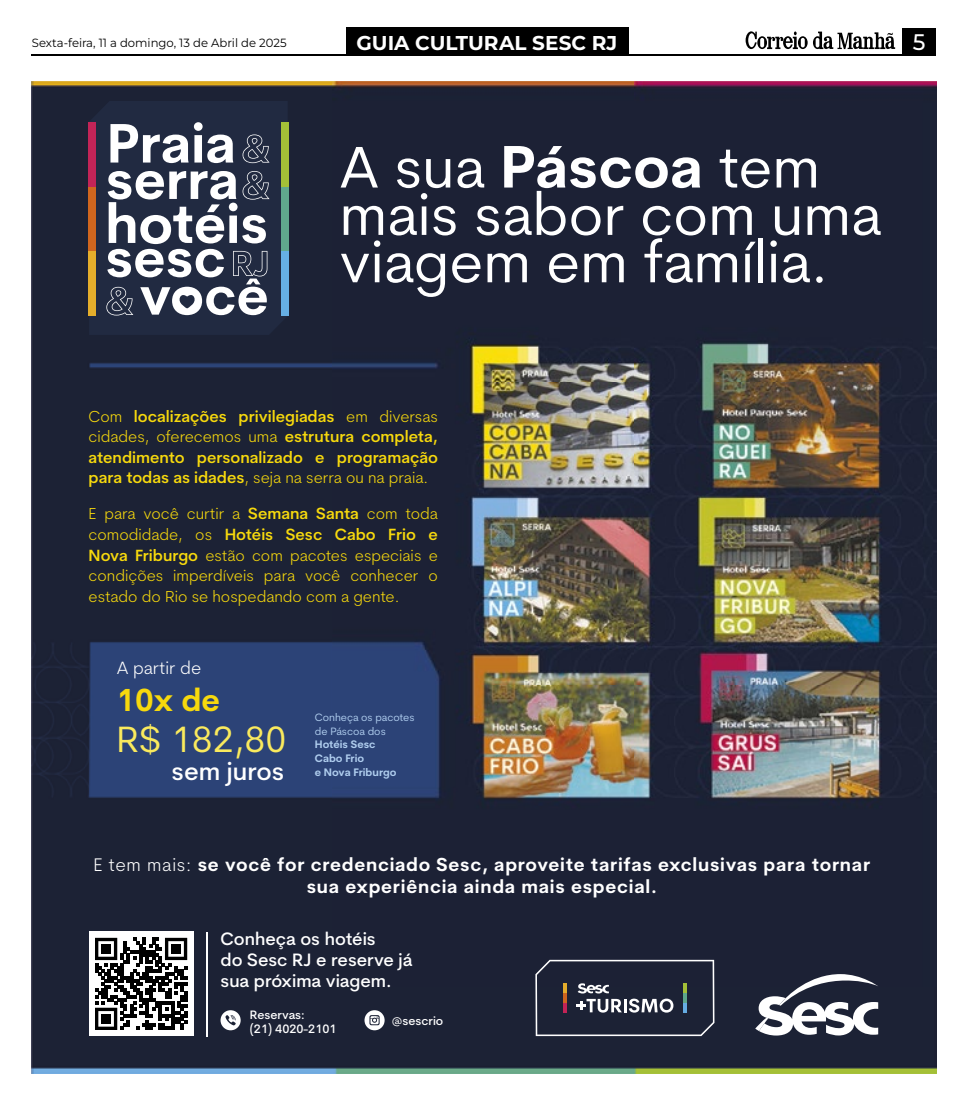
<style>
.page{position:relative;width:968px;height:1102px;background:#fff}
.page>*{position:absolute;margin:0;border:0;box-sizing:border-box;transform-origin:0 0}
.t1{font:58.75px/47.4px "Cerebri Sans Pro";color:#fff}
.t2{font:36.62px "Cerebri Sans Pro";color:#faea5d}
.t3{font:700 31.25px "Cerebri Sans Pro";color:#f7d90d}
.t4{font:500 25.12px "Cerebri Sans Pro";color:#fff}
.t5{font:500 22.5px "Montserrat";color:#fff}
.t6{font:700 20px "Montserrat";color:#fff}
.t7{font:700 18.38px/21.5px "Cerebri Sans Pro";letter-spacing:.04em;color:#fff;text-align:center}
.t8{font:300 17.88px "Cerebri Sans Pro";color:#fff}
.t9{font:500 17.75px/20.8px "Cerebri Sans Pro";color:#fff}
.t10{font:300 16px/20.5px "Cerebri Sans Pro";color:#f7d90d;text-align:justify}
.t11{font:600 16px/20.5px "Cerebri Sans Pro";color:#f7d90d;text-align:justify}
.t12{font:500 12.12px/14.1px "Cerebri Sans Pro";color:#fff}
.t13{font:11.88px "Montserrat";color:#000}
.t14{font:700 10.62px/13.8px "Cerebri Sans Pro";color:#afcdee}
.t15{font:10.62px/13.8px "Cerebri Sans Pro";color:#afcdee}
.s1{font-weight:700}
.s2{font-weight:300}
.s3{font-weight:600}
</style>
<div class="page">
<hr style="left:32px;top:55px;width:903px;height:1px;background:#000">
<svg style="left:745px;top:31px;width:150px;height:19px"></svg>
<div style="left:902px;top:28px;width:33px;height:28px;background:#000"></div>
<div style="left:346px;top:28px;width:282px;height:27px;background:#000"></div>
<img style="left:935px;top:81px;width:1px;height:993px">
<img style="left:32px;top:81px;width:903px;height:993px">
<div style="left:89px;top:101px;width:199px;height:234px;background:#212a41"></div>
<svg style="left:242px;top:134px;width:27px;height:29px"></svg>
<svg style="left:110px;top:124px;width:78px;height:39px"></svg>
<svg style="left:194px;top:122px;width:39px;height:41px"></svg>
<svg style="left:106px;top:171px;width:163px;height:145px"></svg>
<div style="left:281px;top:122px;width:7px;height:65px;background:#a4c037"></div>
<div style="left:281px;top:187px;width:7px;height:64px;background:#60a88d"></div>
<div style="left:281px;top:251px;width:7px;height:65px;background:#66afe4"></div>
<div style="left:89px;top:122px;width:7px;height:65px;background:#c22457"></div>
<div style="left:89px;top:187px;width:7px;height:64px;background:#d0661e"></div>
<div style="left:89px;top:251px;width:7px;height:65px;background:#e5ae2b"></div>
<svg style="left:220px;top:1010px;width:21px;height:20px"></svg>
<svg style="left:364px;top:1010px;width:20px;height:20px"></svg>
<hr style="left:206px;top:932px;width:2px;height:104px;background:#fff">
<svg style="left:535px;top:960px;width:179px;height:76px;background:#373b4b"></svg>
<svg style="left:755px;top:971px;width:123px;height:65px"></svg>
<div style="left:89px;top:932px;width:104px;height:104px;background:#fff"></div>
<svg style="left:95px;top:938px;width:92px;height:92px"></svg>
<div style="left:101px;top:944px;width:10px;height:10px;background:#000"></div>
<div style="left:171px;top:944px;width:10px;height:10px;background:#000"></div>
<div style="left:101px;top:1014px;width:10px;height:10px;background:#000"></div>
<p class="t13" style="left:32px;top:38px;width:256px">Sexta-feira, 11 a domingo, 13 de Abril de 2025</p>
<p class="t6" style="left:356px;top:31px;width:262px">GUIA CULTURAL SESC RJ</p>
<h3 class="t5" style="left:912px;top:29px;width:14px">5</h3>
<h1 class="t1" style="left:339px;top:149px;width:543px">A sua <span class="s1">Páscoa</span> tem mais sabor com uma viagem em família.</h1>
<p class="t11" style="left:89px;top:407px;width:351px"><span class="s2">Com</span> localizações privilegiadas <span class="s2">em diversas cidades, oferecemos uma</span> estrutura completa, atendimento personalizado e programação para todas as idades<span class="s2">, seja na serra ou na praia.</span></p>
<p class="t10" style="left:89px;top:505px;width:351px">E para você curtir a <span class="s3">Semana Santa</span> com toda comodidade, os <span class="s3">Hotéis Sesc Cabo Frio e Nova Friburgo</span> estão com pacotes especiais e condições imperdíveis para você conhecer o estado do Rio se hospedando com a gente.</p>
<p class="t8" style="left:117px;top:661px;width:86px">A partir de</p>
<h3 class="t3" style="left:116px;top:688px;width:105px">10x de</h3>
<h2 class="t2" style="left:116px;top:724px;width:171px">R$ 182,80</h2>
<h3 class="t4" style="left:171px;top:760px;width:114px">sem juros</h3>
<p class="t15" style="left:315px;top:711px;width:101px">Conheça os pacotes de Páscoa dos</p>
<p class="t14" style="left:315px;top:739px;width:83px">Hotéis Sesc<br>Cabo Frio<br>e Nova Friburgo</p>
<p class="t7" style="left:93px;top:856px;width:778px"><span class="s2">E tem mais:</span> se você for credenciado Sesc, aproveite tarifas exclusivas para tornar sua experiência ainda mais especial.</p>
<p class="t9" style="left:220px;top:930px;width:193px">Conheça os hotéis<br>do Sesc RJ e reserve já sua próxima viagem.</p>
<p class="t12" style="left:250px;top:1009px;width:88px">Reservas:<br>(21) 4020-2101</p>
<p class="t12" style="left:392px;top:1014px;width:53px">@sescrio</p>
</div>
